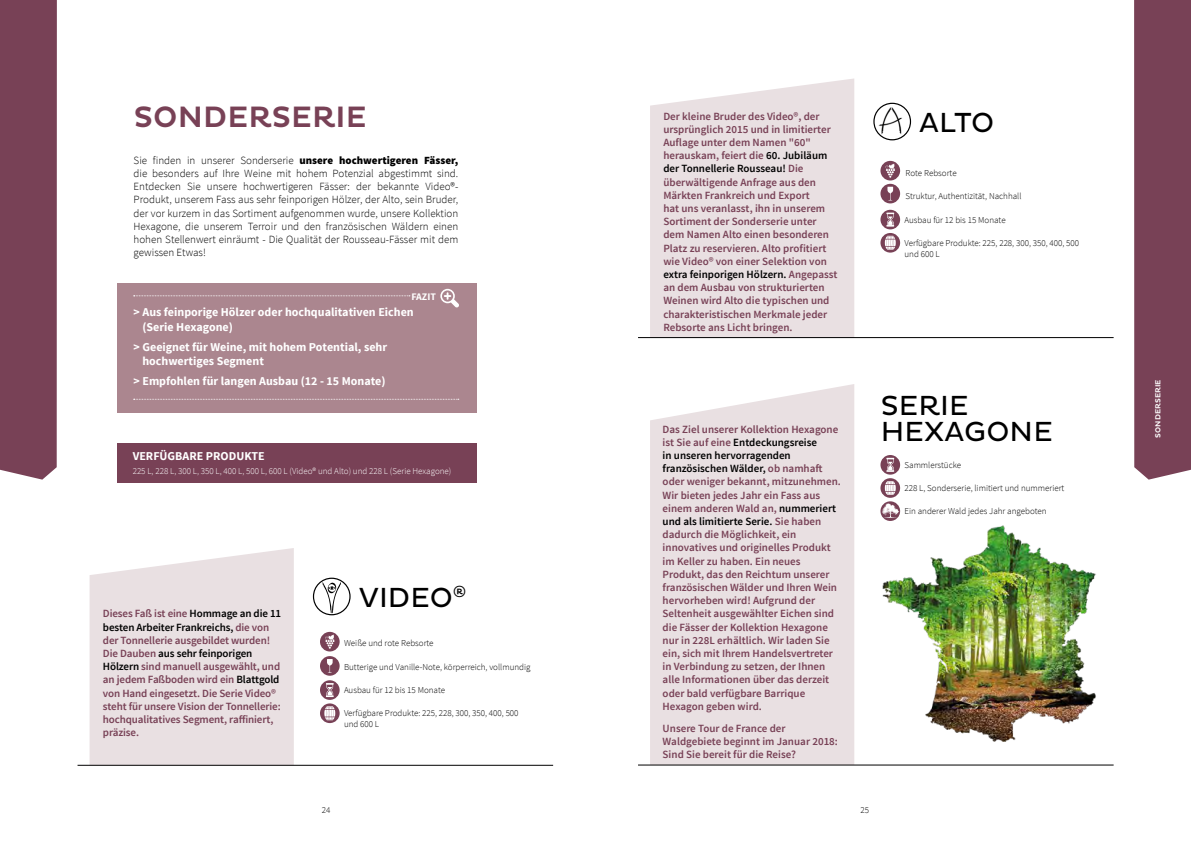
<style>
.page{position:relative;width:1191px;height:842px;background:#fff}
.page>*{position:absolute;margin:0;border:0;box-sizing:border-box;transform-origin:0 0}
.t1{font:500 30px "Pluto";letter-spacing:.005em;color:#784156}
.t2{font:28.1px/26px "Pluto";letter-spacing:.005em;color:#000}
.t3{font:700 12px/14.4px "Source Sans Pro";color:#fff}
.t4{font:600 11px/13.2px "Source Sans Pro";color:#784156}
.t5{font:300 11px/13.2px "Source Sans Pro";color:#000;text-align:justify}
.t6{font:700 10px "Source Sans Pro";color:#fff}
.t7{font:300 9px/10.8px "Source Sans Pro";color:#000}
.t8{font:300 9px "Source Sans Pro";color:#fff}
.t9{font:500 7.5px "Pluto";letter-spacing:.005em;color:#fff}
.s1{font-weight:900}
.s2{color:#000}
</style>
<div class="page">
<div style="left:1134px;top:0;width:57px;height:480px;background:#784156"></div>
<img style="left:882px;top:525px;width:214px;height:216px">
<div style="left:90px;top:548px;width:204px;height:217px;background:#e9e0e2"></div>
<div style="left:650px;top:78px;width:204px;height:259px;background:#e9e0e2"></div>
<div style="left:117px;top:443px;width:360px;height:39px;background:#784156"></div>
<div style="left:117px;top:283px;width:360px;height:129px;background:#ab868f"></div>
<svg style="left:440px;top:289px;width:19px;height:18px"></svg>
<svg style="left:134px;top:296px;width:276px;height:1px"></svg>
<svg style="left:134px;top:399px;width:325px;height:1px"></svg>
<div style="left:0;top:0;width:57px;height:480px;background:#784156"></div>
<div style="left:320px;top:632px;width:20px;height:19px;background:#784156;border-radius:50%"></div>
<svg style="left:325px;top:635px;width:9px;height:14px"></svg>
<div style="left:320px;top:656px;width:20px;height:20px;background:#784156;border-radius:50%"></div>
<svg style="left:327px;top:659px;width:6px;height:14px"></svg>
<div style="left:320px;top:680px;width:20px;height:20px;background:#784156;border-radius:50%"></div>
<svg style="left:326px;top:683px;width:8px;height:14px"></svg>
<svg style="left:320px;top:703px;width:20px;height:20px"></svg>
<svg style="left:324px;top:706px;width:11px;height:14px"></svg>
<div style="left:880px;top:161px;width:20px;height:19px;background:#784156;border-radius:50%"></div>
<svg style="left:885px;top:164px;width:10px;height:14px"></svg>
<div style="left:880px;top:184px;width:20px;height:19px;background:#784156;border-radius:50%"></div>
<svg style="left:887px;top:187px;width:7px;height:14px"></svg>
<div style="left:880px;top:210px;width:20px;height:19px;background:#784156;border-radius:50%"></div>
<svg style="left:886px;top:213px;width:8px;height:14px"></svg>
<svg style="left:880px;top:233px;width:20px;height:20px"></svg>
<svg style="left:885px;top:236px;width:10px;height:14px"></svg>
<div style="left:650px;top:384px;width:204px;height:381px;background:#e9e0e2"></div>
<svg style="left:880px;top:455px;width:20px;height:20px"></svg>
<svg style="left:886px;top:458px;width:8px;height:14px"></svg>
<svg style="left:880px;top:478px;width:20px;height:20px"></svg>
<svg style="left:885px;top:481px;width:10px;height:14px"></svg>
<svg style="left:880px;top:501px;width:20px;height:20px"></svg>
<svg style="left:882px;top:503px;width:17px;height:15px"></svg>
<hr style="left:78px;top:765px;width:475px;height:1px;background:#000">
<hr style="left:638px;top:337px;width:475px;height:1px;background:#000">
<hr style="left:638px;top:765px;width:475px;height:1px;background:#000">
<svg style="left:322px;top:582px;width:19px;height:32px"></svg>
<div style="left:313px;top:578px;width:37px;height:37px;border:1px solid #000;border-radius:50%"></div>
<img style="left:875px;top:107px;width:33px;height:33px">
<div style="left:873px;top:103px;width:38px;height:37px;border:1px solid #000;border-radius:50%"></div>
<h1 class="t1" style="left:134px;top:100px;width:234px">SONDERSERIE</h1>
<p class="t5" style="left:134px;top:154px;width:326px">Sie finden in unserer Sonderserie <span class="s1">unsere hochwertigeren Fässer, </span>die besonders auf Ihre Weine mit hohem Potenzial abgestimmt sind.<br>Entdecken Sie unsere hochwertigeren Fässer: der bekannte Video®- Produkt, unserem Fass aus sehr feinporigen Hölzer, der Alto, sein Bruder, der vor kurzem in das Sortiment aufgenommen wurde, unsere Kollektion Hexagone, die unserem Terroir und den französischen Wäldern einen hohen Stellenwert einräumt - Die Qualität der Rousseau-Fässer mit dem gewissen Etwas!</p>
<p class="t6" style="left:411px;top:290px;width:26px">FAZIT</p>
<p class="t3" style="left:142px;top:305px;width:273px;text-indent:-9px">&gt; Aus feinporige Hölzer oder hochqualitativen Eichen (Serie Hexagone)</p>
<p class="t3" style="left:142px;top:340px;width:246px;text-indent:-9px">&gt; Geeignet für Weine, mit hohem Potential, sehr hochwertiges Segment</p>
<p class="t3" style="left:134px;top:374px;width:253px">&gt; Empfohlen für langen Ausbau (12 - 15 Monate)</p>
<p class="t3" style="left:133px;top:449px;width:133px">VERFÜGBARE PRODUKTE</p>
<p class="t8" style="left:133px;top:466px;width:320px">225 L, 228 L, 300 L, 350 L, 400 L, 500 L, 600 L (Video® und Alto) und 228 L (Serie Hexagone)</p>
<p class="t4" style="left:103px;top:607px;width:180px">Dieses Faß ist eine <span class="s2">Hommage an die 11 besten Arbeiter Frankreichs,</span> die von der Tonnellerie ausgebildet wurden!<br>Die Dauben <span class="s2">aus sehr feinporigen Hölzern</span> sind manuell ausgewählt, und an jedem Faßboden wird ein <span class="s2">Blattgold </span>von Hand eingesetzt. Die Serie Video® steht für unsere Vision der Tonnellerie: hochqualitatives Segment, raffiniert, präzise.</p>
<h2 class="t2" style="left:359px;top:584px;width:109px">VIDEO<sup>®</sup></h2>
<p class="t7" style="left:344px;top:637px;width:91px">Weiße und rote Rebsorte</p>
<p class="t7" style="left:344px;top:662px;width:188px">Butterige und Vanille-Note, körperreich, vollmundig</p>
<p class="t7" style="left:344px;top:685px;width:103px">Ausbau für 12 bis 15 Monate</p>
<p class="t7" style="left:344px;top:708px;width:176px">Verfügbare Produkte: 225, 228, 300, 350, 400, 500 und 600 L</p>
<p class="t4" style="left:663px;top:110px;width:176px">Der kleine Bruder des Video®, der ursprünglich 2015 und in limitierter Auflage unter dem Namen "60" herauskam, feiert die <span class="s2">60. Jubiläum der Tonnellerie Rousseau!</span> Die überwältigende Anfrage aus den Märkten Frankreich und Export<br>hat uns veranlasst, ihn in unserem Sortiment der Sonderserie unter dem Namen Alto einen besonderen Platz zu reservieren. Alto profitiert wie Video® von einer Selektion von <span class="s2">extra feinporigen Hölzern.</span> Angepasst an dem Ausbau von strukturierten Weinen wird Alto die typischen und charakteristischen Merkmale jeder Rebsorte ans Licht bringen.</p>
<h2 class="t2" style="left:919px;top:110px;width:77px">ALTO</h2>
<p class="t7" style="left:905px;top:168px;width:53px">Rote Rebsorte</p>
<p class="t7" style="left:905px;top:191px;width:117px">Struktur, Authentizität, Nachhall</p>
<p class="t7" style="left:904px;top:214px;width:103px">Ausbau für 12 bis 15 Monate</p>
<p class="t7" style="left:904px;top:237px;width:176px">Verfügbare Produkte: 225, 228, 300, 350, 400, 500 und 600 L</p>
<p class="t4" style="left:662px;top:423px;width:180px">Das Ziel unserer Kollektion Hexagone ist Sie auf eine <span class="s2">Entdeckungsreise<br>in unseren hervorragenden französischen Wälder,</span> ob namhaft oder weniger bekannt, mitzunehmen.<br>Wir bieten jedes Jahr ein Fass aus einem anderen Wald an, <span class="s2">nummeriert und als limitierte Serie.</span> Sie haben dadurch die Möglichkeit, ein innovatives und originelles Produkt im Keller zu haben. Ein neues Produkt, das den Reichtum unserer französischen Wälder und Ihren Wein hervorheben wird! Aufgrund der Seltenheit ausgewählter Eichen sind die Fässer der Kollektion Hexagone nur in 228L erhältlich. Wir laden Sie ein, sich mit Ihrem Handelsvertreter in Verbindung zu setzen, der Ihnen alle Informationen über das derzeit oder bald verfügbare Barrique Hexagon geben wird.</p>
<p class="t4" style="left:662px;top:722px;width:177px">Unsere Tour de France der<br>Waldgebiete beginnt im Januar 2018:<br>Sind Sie bereit für die Reise?</p>
<h2 class="t2" style="left:880px;top:393px;width:174px">SERIE<br>HEXAGONE</h2>
<p class="t7" style="left:904px;top:459px;width:58px">Sammlerstücke</p>
<p class="t7" style="left:904px;top:483px;width:161px">228 L, Sonderserie, limitiert und nummeriert</p>
<p class="t7" style="left:904px;top:506px;width:144px">Ein anderer Wald jedes Jahr angeboten</p>
<p class="t7" style="left:322px;top:804px;width:10px">24</p>
<p class="t7" style="left:860px;top:804px;width:10px">25</p>
<p class="t9" style="left:1153px;top:438px;width:60px;rotate:-90deg">SONDERSERIE</p>
</div>
